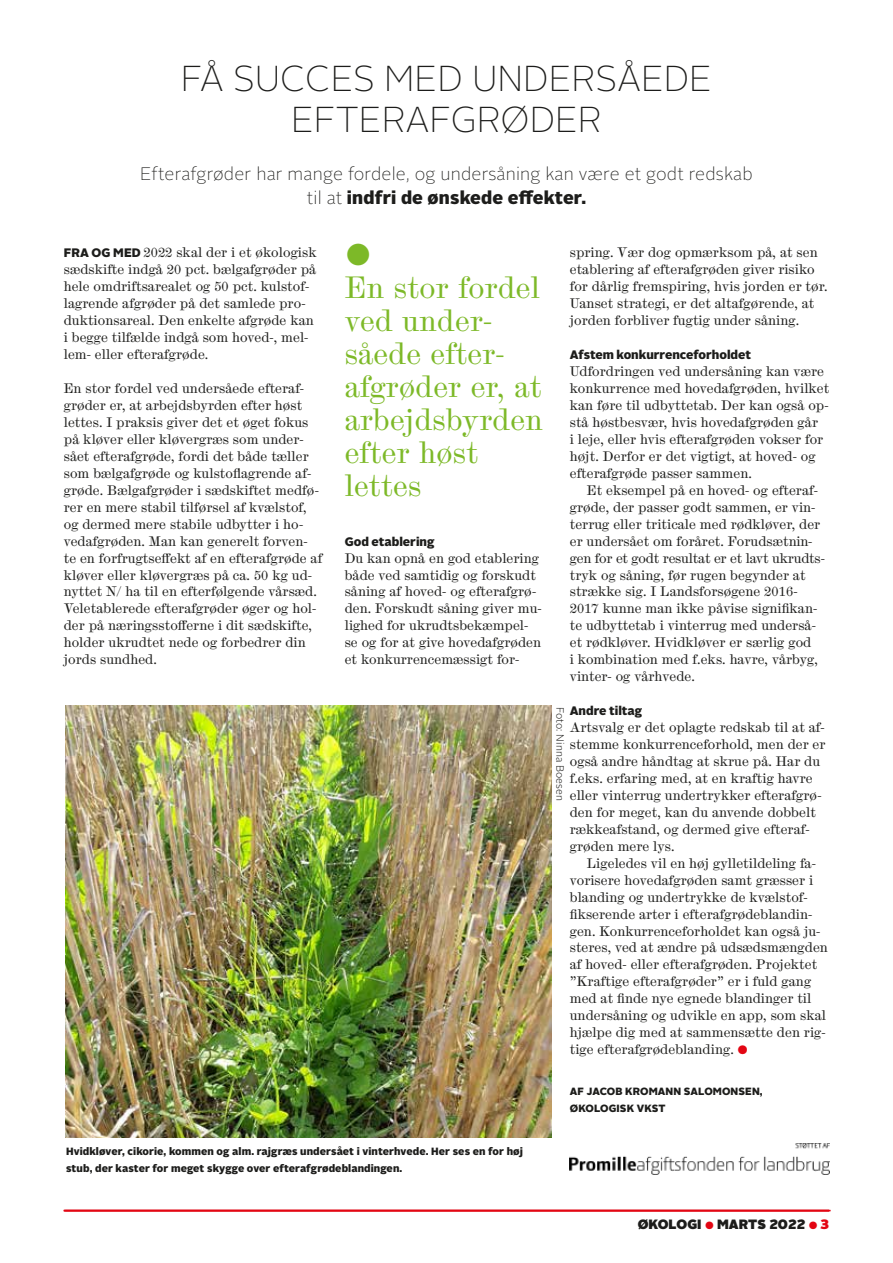
<style>
.page{position:relative;width:893px;height:1263px;background:#fff}
.page>*{position:absolute;margin:0;border:0;box-sizing:border-box;transform-origin:0 0}
.t1{font:100 36px/40.5px "Alright Sans";color:#1d1d1b;text-align:center}
.t2{font:30px/33px "Scotch Modern";letter-spacing:.01em;color:#7db928}
.t3{font:italic 100 30px "Alright Sans";color:#7db928}
.t4{font:100 18px/24px "Alright Sans";letter-spacing:.01em;color:#1d1d1b;text-align:center}
.t5{font:900 13.5px "Alright Sans";color:#1d1d1b}
.t6{font:12.3px/17px "Scotch Micro";letter-spacing:.005em;color:#1d1d1b}
.t7{font:900 12.3px "Alright Sans";color:#1d1d1b}
.t8{font:900 10.5px/16.5px "Alright Sans";letter-spacing:.01em;color:#1d1d1b}
.t9{font:300 10.5px "Alright Sans";letter-spacing:.01em;color:#1d1d1b}
.s1{font-weight:900}
.s2{font-family:"Alright Sans";font-weight:900}
.s3{color:#e30613}
.s4{font-size:10.5px;color:#e30613}
</style>
<div class="page">
<hr style="left:65px;top:1210px;width:766px;height:1px;background:#e30613">
<hr style="left:64px;top:1210px;width:765px;height:1px;background:#e30613">
<img style="left:65px;top:706px;width:486px;height:431px">
<img style="left:570px;top:1143px;width:259px;height:32px">
<h1 class="t1" style="left:181px;top:59px;width:533px">FÅ SUCCES MED UNDERSÅEDE<br>EFTERAFGRØDER</h1>
<h3 class="t4" style="left:140px;top:162px;width:614px">Efterafgrøder har mange fordele, og undersåning kan være et godt redskab til at <span class="s1">indfri de ønskede effekter.</span></h3>
<p class="t6" style="left:64px;top:244px;width:254px"><span class="s2">FRA OG MED</span> 2022 skal der i et økologisk sædskifte indgå 20 pct. bælgafgrøder på hele omdriftsarealet og 50 pct. kulstof&shy;lagrende afgrøder på det samlede pro&shy;duktionsareal. Den enkelte afgrøde kan i begge tilfælde indgå som hoved-, mel&shy;lem- eller efterafgrøde.</p>
<p class="t6" style="left:64px;top:380px;width:260px">En stor fordel ved undersåede efteraf&shy;grøder er, at arbejdsbyrden efter høst lettes. I praksis giver det et øget fokus på kløver eller kløvergræs som under&shy;sået efterafgrøde, fordi det både tæller som bælgafgrøde og kulstoflagrende af&shy;grøde. Bælgafgrøder i sædskiftet medfø&shy;rer en mere stabil tilførsel af kvælstof, og dermed mere stabile udbytter i ho&shy;vedafgrøden. Man kan generelt forven&shy;te en forfrugtseffekt af en efterafgrøde af kløver eller kløvergræs på ca. 50 kg ud&shy;nyttet N/ ha til en efterfølgende vårsæd.<br>Veletablerede efterafgrøder øger og hol&shy;der på næringsstofferne i dit sædskifte, holder ukrudtet nede og forbedrer din jords sundhed.</p>
<h2 class="t3" style="left:345px;top:234px;width:28px">●</h2>
<h2 class="t2" style="left:345px;top:271px;width:200px">En stor fordel ved under&shy;såede efter&shy;afgrøder er, at arbejdsbyrden efter høst lettes</h2>
<p class="t7" style="left:345px;top:532px;width:91px">God etablering</p>
<p class="t6" style="left:345px;top:550px;width:198px">Du kan opnå en god etablering både ved samtidig og forskudt såning af hoved- og efterafgrø&shy;den. Forskudt såning giver mu&shy;lighed for ukrudtsbekæmpel&shy;se og for at give hovedafgrøden et konkurrencemæssigt for-</p>
<p class="t8" style="left:66px;top:1143px;width:459px">Hvidkløver, cikorie, kommen og alm. rajgræs undersået i vinterhvede. Her ses en for høj stub, der kaster for meget skygge over efterafgrødeblandingen.</p>
<p class="t6" style="left:570px;top:244px;width:259px">spring. Vær dog opmærksom på, at sen etablering af efterafgrøden giver risiko for dårlig fremspiring, hvis jorden er tør.<br>Uanset strategi, er det altafgørende, at jorden forbliver fugtig under såning.</p>
<p class="t7" style="left:570px;top:346px;width:183px">Afstem konkurrenceforholdet</p>
<p class="t6" style="left:570px;top:363px;width:261px">Udfordringen ved undersåning kan være konkurrence med hovedafgrøden, hvilket kan føre til udbyttetab. Der kan også op&shy;stå høstbesvær, hvis hovedafgrøden går<br>i leje, eller hvis efterafgrøden vokser for højt. Derfor er det vigtigt, at hoved- og efterafgrøde passer sammen.</p>
<p class="t6" style="left:570px;top:482px;width:257px;text-indent:17px">Et eksempel på en hoved- og efteraf&shy;grøde, der passer godt sammen, er vin&shy;terrug eller triticale med rødkløver, der er undersået om foråret. Forudsætnin&shy;gen for et godt resultat er et lavt ukrudts&shy;tryk og såning, før rugen begynder at strække sig. I Landsforsøgene 2016- 2017 kunne man ikke påvise signifikan&shy;te udbyttetab i vinterrug med underså&shy;et rødkløver. Hvidkløver er særlig god<br>i kombination med f.eks. havre, vårbyg, vinter- og vårhvede.</p>
<p class="t7" style="left:570px;top:702px;width:74px">Andre tiltag</p>
<p class="t6" style="left:570px;top:719px;width:257px">Artsvalg er det oplagte redskab til at af&shy;stemme konkurrenceforhold, men der er også andre håndtag at skrue på. Har du f.eks. erfaring med, at en kraftig havre eller vinterrug undertrykker efterafgrø&shy;den for meget, kan du anvende dobbelt rækkeafstand, og dermed give efteraf&shy;grøden mere lys.</p>
<p class="t6" style="left:570px;top:855px;width:260px;text-indent:17px">Ligeledes vil en høj gylletildeling fa&shy;vorisere hovedafgrøden samt græsser i blanding og undertrykke de kvælstof&shy;fikserende arter i efterafgrødeblandin&shy;gen. Konkurrenceforholdet kan også ju&shy;steres, ved at ændre på udsædsmængden af hoved- eller efterafgrøden. Projektet ”Kraftige efterafgrøder” er i fuld gang med at finde nye egnede blandinger til undersåning og udvikle en app, som skal hjælpe dig med at sammensætte den rig&shy;tige efterafgrødeblanding. <span class="s3">●</span></p>
<p class="t9" style="left:567px;top:707px;width:96px;rotate:90deg">Foto: Ninna Boesen</p>
<p class="t8" style="left:570px;top:1083px;width:194px">AF JACOB KROMANN SALOMONSEN,<br>ØKOLOGISK VKST</p>
<p class="t5" style="left:638px;top:1214px;width:193px">ØKOLOGI <span class="s4">●</span> MARTS 2022 <span class="s4">●</span> <span class="s3">3</span></p>
</div>
